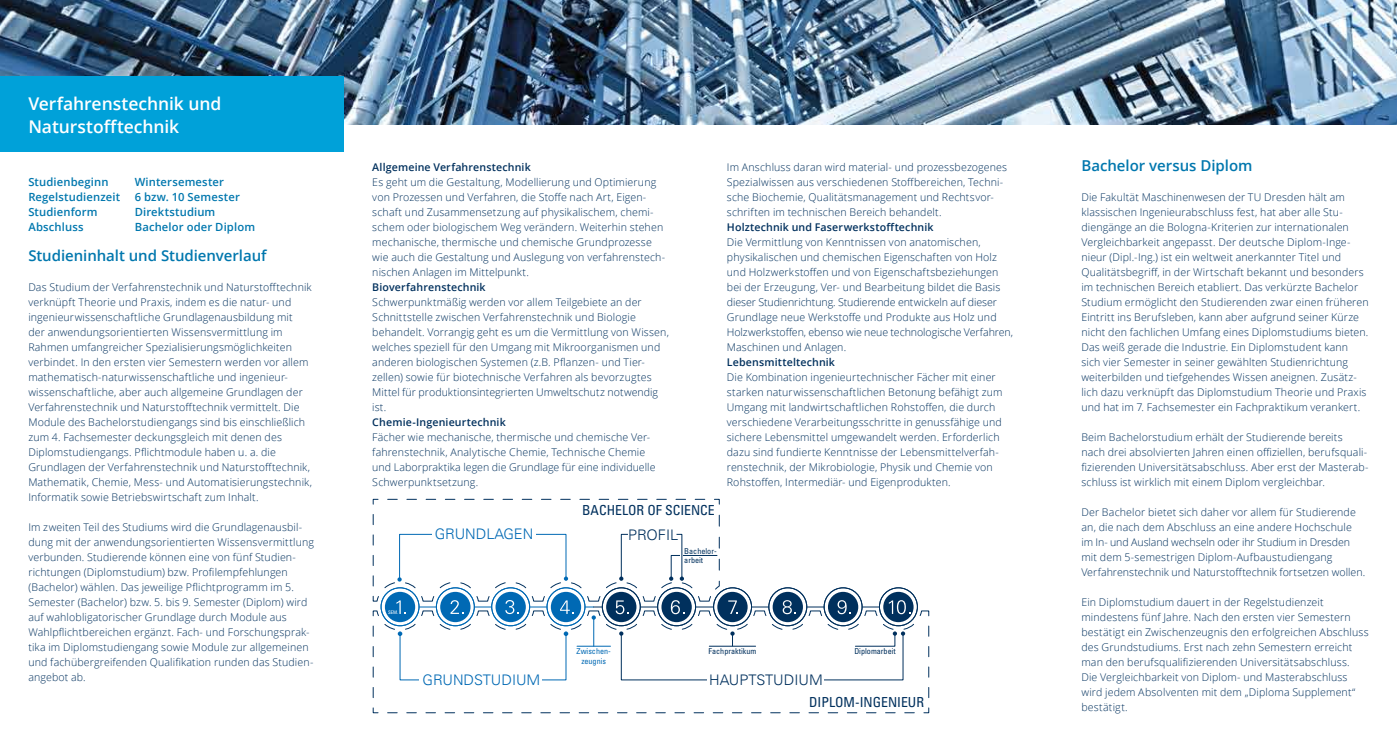
<style>
.page{position:relative;width:1397px;height:745px;background:#fff}
.page>*{position:absolute;margin:0;border:0;box-sizing:border-box;transform-origin:0 0}
.t1{font:600 17.5px/22.5px "Open Sans";letter-spacing:-.005em;color:#fff}
.t2{font:600 15px "Open Sans";letter-spacing:-.005em;color:#0077ae}
.t3{font:300 14.62px "Univers";color:#0069b4}
.t4{font:300 14.62px "Univers";color:#00305d}
.t5{font:condensed 13.75px "Univers LT Std";color:#00305d}
.t6{font:600 11.25px "Open Sans";letter-spacing:.01em;color:#0077ae}
.t7{font:300 10.62px/15px "Open Sans";letter-spacing:.01em;color:#00305d}
.t8{font:600 10.62px "Open Sans";letter-spacing:.01em;color:#00305d}
.t9{font:condensed 8.12px/9.8px "Univers LT Std";color:#00305d}
.t10{font:condensed 8.12px/9.8px "Univers LT Std";color:#0069b4;text-align:center}
.t11{font:condensed 4.88px "Univers LT Std";color:#fff}
</style>
<div class="page">
<img style="left:0;top:0;width:1396px;height:124px">
<div style="left:0;top:77px;width:344px;height:75px;background:#00a1d9"></div>
<svg style="left:373px;top:498px;width:556px;height:215px"></svg>
<h1 class="t1" style="left:28px;top:92px;width:194px">Verfahrenstechnik und<br>Naturstofftechnik</h1>
<p class="t6" style="left:28px;top:174px;width:82px">Studienbeginn</p>
<p class="t6" style="left:135px;top:174px;width:91px">Wintersemester</p>
<p class="t6" style="left:28px;top:189px;width:93px">Regelstudienzeit</p>
<p class="t6" style="left:135px;top:189px;width:107px">6 bzw. 10 Semester</p>
<p class="t6" style="left:28px;top:204px;width:71px">Studienform</p>
<p class="t6" style="left:135px;top:204px;width:82px">Direktstudium</p>
<p class="t6" style="left:28px;top:219px;width:57px">Abschluss</p>
<p class="t6" style="left:135px;top:219px;width:122px">Bachelor oder Diplom</p>
<h2 class="t2" style="left:28px;top:245px;width:240px">Studieninhalt und Studienverlauf</h2>
<p class="t7" style="left:28px;top:279px;width:285px">Das Studium der Verfahrenstechnik und Naturstofftechnik verknüpft Theorie und Praxis, indem es die natur- und ingenieurwissenschaftliche Grundlagenausbildung mit<br>der anwendungsorientierten Wissensvermittlung im Rahmen umfangreicher Spezialisierungsmöglichkeiten verbindet. In den ersten vier Semestern werden vor allem mathematisch-naturwissenschaftliche und ingenieur&shy;wissenschaftliche, aber auch allgemeine Grundlagen der Verfahrenstechnik und Naturstofftechnik vermittelt. Die Module des Bachelorstudiengangs sind bis einschließlich zum 4. Fachsemester deckungsgleich mit denen des Diplomstudiengangs. Pflichtmodule haben u. a. die Grundlagen der Verfahrenstechnik und Naturstofftechnik, Mathematik, Chemie, Mess- und Automatisierungstechnik, Informatik sowie Betriebswirtschaft zum Inhalt.</p>
<p class="t7" style="left:28px;top:519px;width:287px">Im zweiten Teil des Studiums wird die Grundlagenausbil&shy;dung mit der anwendungsorientierten Wissensvermittlung verbunden. Studierende können eine von fünf Studien&shy;richtungen (Diplomstudium) bzw. Profilempfehlungen (Bachelor) wählen. Das jeweilige Pflichtprogramm im 5.<br>Semester (Bachelor) bzw. 5. bis 9. Semester (Diplom) wird auf wahlobligatorischer Grundlage durch Module aus Wahlpflichtbereichen ergänzt. Fach- und Forschungsprak&shy;tika im Diplomstudiengang sowie Module zur allgemeinen und fachübergreifenden Qualifikation runden das Studien&shy;angebot ab.</p>
<p class="t8" style="left:372px;top:159px;width:160px">Allgemeine Verfahrenstechnik</p>
<p class="t7" style="left:372px;top:174px;width:294px">Es geht um die Gestaltung, Modellierung und Optimierung von Prozessen und Verfahren, die Stoffe nach Art, Eigen&shy;schaft und Zusammensetzung auf physikalischem, chemi&shy;schem oder biologischem Weg verändern. Weiterhin stehen mechanische, thermische und chemische Grundprozesse wie auch die Gestaltung und Auslegung von verfahrenstech&shy;nischen Anlagen im Mittelpunkt.</p>
<p class="t8" style="left:372px;top:279px;width:115px">Bioverfahrenstechnik</p>
<p class="t7" style="left:372px;top:294px;width:298px">Schwerpunktmäßig werden vor allem Teilgebiete an der Schnittstelle zwischen Verfahrenstechnik und Biologie behandelt. Vorrangig geht es um die Vermittlung von Wissen, welches speziell für den Umgang mit Mikroorganismen und anderen biologischen Systemen (z.B. Pflanzen- und Tier&shy;zellen) sowie für biotechnische Verfahren als bevorzugtes Mittel für produktionsintegrierten Umweltschutz notwendig ist.</p>
<p class="t8" style="left:372px;top:414px;width:135px">Chemie-Ingenieurtechnik</p>
<p class="t7" style="left:372px;top:429px;width:284px">Fächer wie mechanische, thermische und chemische Ver&shy;fahrenstechnik, Analytische Chemie, Technische Chemie und Laborpraktika legen die Grundlage für eine individuelle Schwerpunktsetzung.</p>
<h3 class="t3" style="left:434px;top:524px;width:100px">GRUNDLAGEN</h3>
<p class="t5" style="left:582px;top:500px;width:134px">BACHELOR OF SCIENCE</p>
<h3 class="t4" style="left:628px;top:525px;width:52px">PROFIL</h3>
<p class="t9" style="left:684px;top:545px;width:34px">Bachelor&shy;arbeit</p>
<p class="t7" style="left:726px;top:159px;width:282px">Im Anschluss daran wird material- und prozessbezogenes Spezialwissen aus verschiedenen Stoffbereichen, Techni&shy;sche Biochemie, Qualitätsmanagement und Rechtsvor&shy;schriften im technischen Bereich behandelt.</p>
<p class="t8" style="left:726px;top:219px;width:208px">Holztechnik und Faserwerkstofftechnik</p>
<p class="t7" style="left:726px;top:234px;width:288px">Die Vermittlung von Kenntnissen von anatomischen, physikalischen und chemischen Eigenschaften von Holz und Holzwerkstoffen und von Eigenschaftsbeziehungen bei der Erzeugung, Ver- und Bearbeitung bildet die Basis dieser Studienrichtung. Studierende entwickeln auf dieser Grundlage neue Werkstoffe und Produkte aus Holz und Holzwerkstoffen, ebenso wie neue technologische Verfahren, Maschinen und Anlagen.</p>
<p class="t8" style="left:726px;top:354px;width:110px">Lebensmitteltechnik</p>
<p class="t7" style="left:726px;top:369px;width:277px">Die Kombination ingenieurtechnischer Fächer mit einer starken naturwissenschaftlichen Betonung befähigt zum Umgang mit landwirtschaftlichen Rohstoffen, die durch verschiedene Verarbeitungsschritte in genussfähige und sichere Lebensmittel umgewandelt werden. Erforderlich dazu sind fundierte Kenntnisse der Lebensmittelverfah&shy;renstechnik, der Mikrobiologie, Physik und Chemie von Rohstoffen, Intermediär- und Eigenprodukten.</p>
<p class="t11" style="left:388px;top:608px;width:12px">SEM.</p>
<p class="t10" style="left:576px;top:646px;width:36px">Zwischen&shy;zeugnis</p>
<p class="t9" style="left:708px;top:646px;width:49px">Fachpraktikum</p>
<p class="t9" style="left:854px;top:646px;width:43px">Diplomarbeit</p>
<h3 class="t3" style="left:422px;top:670px;width:119px">GRUNDSTUDIUM</h3>
<h3 class="t4" style="left:709px;top:670px;width:115px">HAUPTSTUDIUM</h3>
<p class="t5" style="left:809px;top:693px;width:116px">DIPLOM-INGENIEUR</p>
<h2 class="t2" style="left:1081px;top:155px;width:173px">Bachelor versus Diplom</h2>
<p class="t7" style="left:1081px;top:189px;width:289px">Die Fakultät Maschinenwesen der TU Dresden hält am klassischen Ingenieurabschluss fest, hat aber alle Stu&shy;diengänge an die Bologna-Kriterien zur internationalen Vergleichbarkeit angepasst. Der deutsche Diplom-Inge&shy;nieur (Dipl.-Ing.) ist ein weltweit anerkannter Titel und Qualitätsbegriff, in der Wirtschaft bekannt und besonders im technischen Bereich etabliert. Das verkürzte Bachelor Studium ermöglicht den Studierenden zwar einen früheren Eintritt ins Berufsleben, kann aber aufgrund seiner Kürze nicht den fachlichen Umfang eines Diplomstudiums bieten.<br>Das weiß gerade die Industrie. Ein Diplomstudent kann sich vier Semester in seiner gewählten Studienrichtung weiterbilden und tiefgehendes Wissen aneignen. Zusätz&shy;lich dazu verknüpft das Diplomstudium Theorie und Praxis und hat im 7. Fachsemester ein Fachpraktikum verankert.</p>
<p class="t7" style="left:1081px;top:429px;width:288px">Beim Bachelorstudium erhält der Studierende bereits nach drei absolvierten Jahren einen offiziellen, berufsquali&shy;fizierenden Universitätsabschluss. Aber erst der Masterab&shy;schluss ist wirklich mit einem Diplom vergleichbar.</p>
<p class="t7" style="left:1081px;top:504px;width:285px">Der Bachelor bietet sich daher vor allem für Studierende an, die nach dem Abschluss an eine andere Hochschule im In- und Ausland wechseln oder ihr Studium in Dresden mit dem 5-semestrigen Diplom-Aufbaustudiengang Verfahrenstechnik und Naturstofftechnik fortsetzen wollen.</p>
<p class="t7" style="left:1081px;top:594px;width:289px">Ein Diplomstudium dauert in der Regelstudienzeit mindestens fünf Jahre. Nach den ersten vier Semestern bestätigt ein Zwischenzeugnis den erfolgreichen Abschluss des Grundstudiums. Erst nach zehn Semestern erreicht man den berufsqualifizierenden Universitätsabschluss.<br>Die Vergleichbarkeit von Diplom- und Masterabschluss wird jedem Absolventen mit dem „Diploma Supplement“ bestätigt.</p>
</div>
